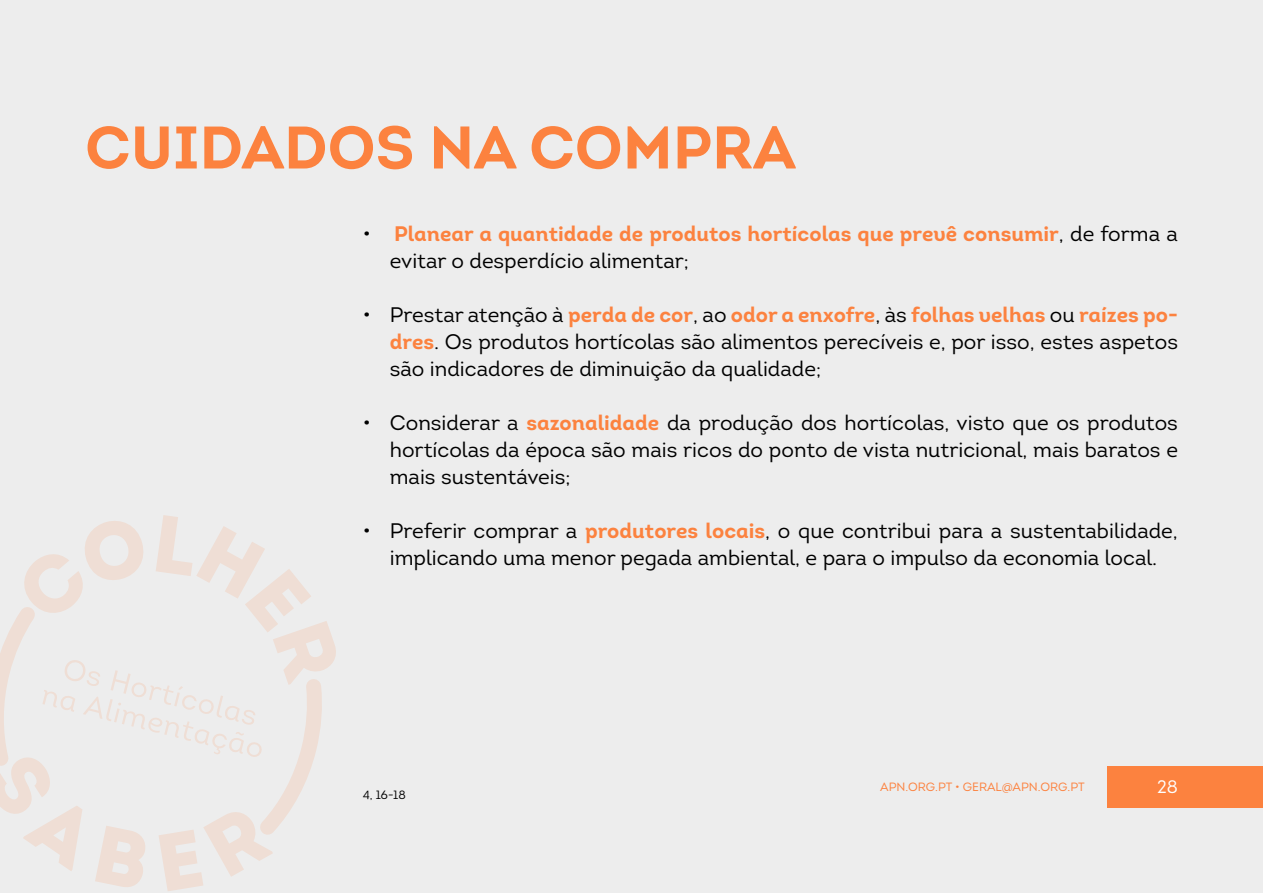
<style>
.page{position:relative;width:1263px;height:893px;background:#ededed}
.page>*{position:absolute;margin:0;border:0;box-sizing:border-box;transform-origin:0 0}
.t1{font:60px "Intro Bold Alt";color:#fc823f}
.t2{font:21px/27px "Intro";color:#000}
.t3{font:21px "Intro Bold Alt";color:#fc823f}
.t4{font:18px "Intro Book Alt";color:#fff}
.t5{font:12px "Intro";color:#fc823f}
.t6{font:12px "Intro";color:#000}
.s1{font-family:"Intro Book Alt";color:#000}
.s2{font-family:"Intro";color:#000}
.s3{font-family:"Intro Bold Alt";color:#fc823f}
</style>
<div class="page">
<div style="left:1107px;top:767px;width:156px;height:41px;background:#fc823f"></div>
<svg style="left:24px;top:515px;width:312px;height:148px"></svg>
<svg style="left:0;top:594px;width:332px;height:297px"></svg>
<h1 class="t1" style="left:85px;top:109px;width:712px">CUIDADOS NA COMPRA</h1>
<p class="t3" style="left:363px;top:220px;width:817px"><span class="s1">•</span> Planear a quantidade de produtos hortícolas que prevê consumir<span class="s2">, de forma a</span></p>
<p class="t2" style="left:390px;top:247px;width:301px">evitar o desperdício alimentar;</p>
<p class="t3" style="left:363px;top:301px;width:817px"><span class="s2">• Prestar atenção à</span> perda de cor<span class="s2">, ao</span> odor a enxofre<span class="s2">, às</span> folhas velhas <span class="s2">ou</span> raízes po-</p>
<p class="t2" style="left:390px;top:328px;width:790px"><span class="s3">dres</span>. Os produtos hortícolas são alimentos perecíveis e, por isso, estes aspetos são indicadores de diminuição da qualidade;</p>
<p class="t2" style="left:390px;top:409px;width:790px;text-align:justify;text-indent:-27px">• Considerar a <span class="s3">sazonalidade</span> da produção dos hortícolas, visto que os produtos hortícolas da época são mais ricos do ponto de vista nutricional, mais baratos e mais sustentáveis;</p>
<p class="t2" style="left:363px;top:517px;width:816px;text-align:center">• Preferir comprar a <span class="s3">produtores locais</span>, o que contribui para a sustentabilidade, implicando uma menor pegada ambiental, e para o impulso da economia local.</p>
<p class="t6" style="left:363px;top:788px;width:45px">4, 16-18</p>
<p class="t5" style="left:880px;top:780px;width:206px">APN.ORG.PT • GERAL@APN.ORG.PT</p>
<p class="t4" style="left:1157px;top:776px;width:22px">28</p>
</div>
